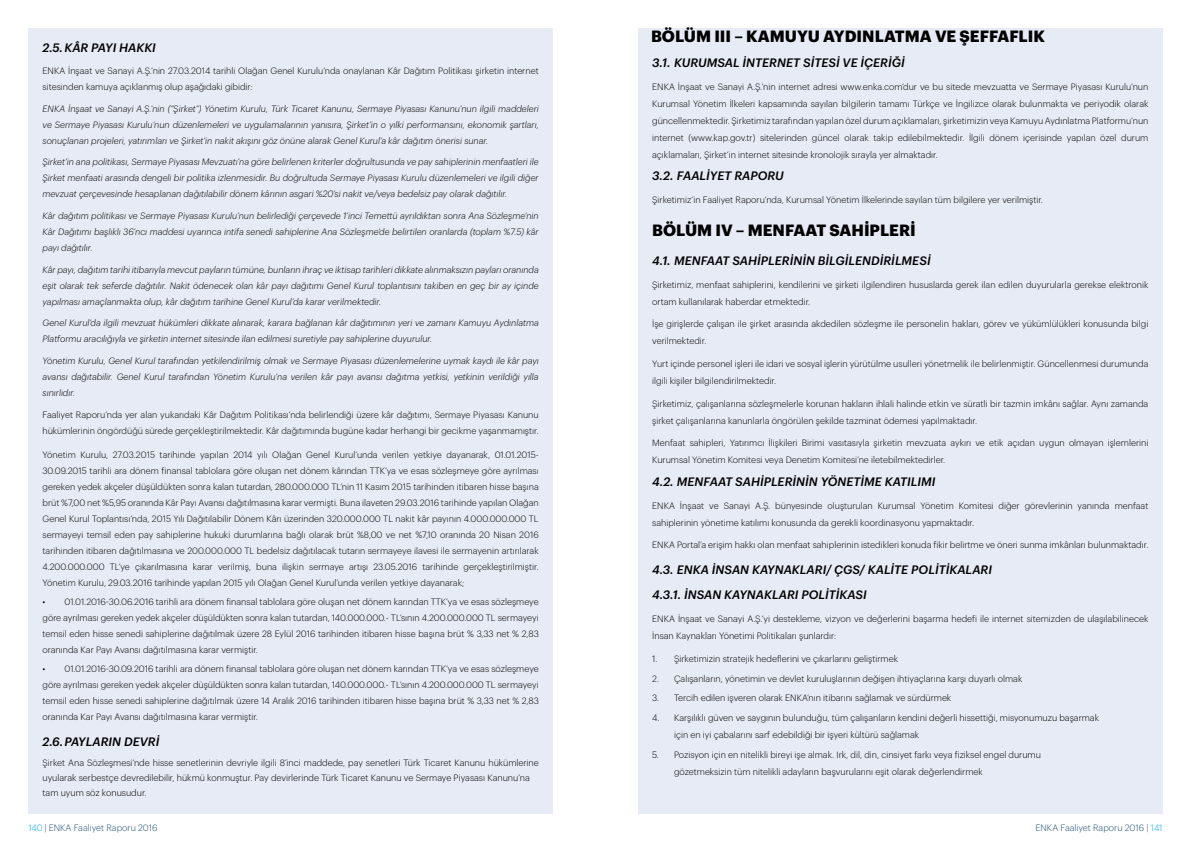
<style>
.page{position:relative;width:1191px;height:842px;background:#fff}
.page>*{position:absolute;margin:0;border:0;box-sizing:border-box;transform-origin:0 0}
.t1{font:700 16px "Graphik";color:#000}
.t2{font:italic 500 12px/25.5px "Graphik";color:#000}
.t3{font:300 9px/16px "Graphik";color:#000}
.t4{font:italic 300 9px/16px "Graphik";color:#000;text-align:justify}
.t5{font:300 9px "Graphik";color:#1f4e79}
.s1{color:#00aeef}
.s2{color:#50565b}
</style>
<div class="page">
<div style="left:28px;top:28px;width:525px;height:786px;background:#e7ebf6"></div>
<div style="left:638px;top:28px;width:524px;height:786px;background:#e7ebf6"></div>
<h2 class="t2" style="left:43px;top:34px;width:115px">2.5.KÂR PAYI HAKKI</h2>
<p class="t3" style="left:43px;top:62px;width:498px">ENKA İnşaat ve Sanayi A.Ş.’nin 27.03.2014 tarihli Olağan Genel Kurulu’nda onaylanan Kâr Dağıtım Politikası şirketin internet sitesinden kamuya açıklanmış olup aşağıdaki gibidir:</p>
<p class="t4" style="left:43px;top:100px;width:498px">ENKA İnşaat ve Sanayi A.Ş.’nin (”Şirket”) Yönetim Kurulu, Türk Ticaret Kanunu, Sermaye Piyasası Kanunu’nun ilgili maddeleri ve Sermaye Piyasası Kurulu’nun düzenlemeleri ve uygulamalarının yanısıra, Şirket’in o yılki performansını, ekonomik şartları, sonuçlanan projeleri, yatırımları ve Şirket’in nakit akışını göz önüne alarak Genel Kurul’a kâr dağıtım önerisi sunar.</p>
<p class="t4" style="left:43px;top:153px;width:498px">Şirket’in ana politikası, Sermaye Piyasası Mevzuatı’na göre belirlenen kriterler doğrultusunda ve pay sahiplerinin menfaatleri ile Şirket menfaati arasında dengeli bir politika izlenmesidir. Bu doğrultuda Sermaye Piyasası Kurulu düzenlemeleri ve ilgili diğer mevzuat çerçevesinde hesaplanan dağıtılabilir dönem kârının asgari %20’si nakit ve/veya bedelsiz pay olarak dağıtılır.</p>
<p class="t4" style="left:43px;top:207px;width:498px">Kâr dağıtım politikası ve Sermaye Piyasası Kurulu’nun belirlediği çerçevede 1’inci Temettü ayrıldıktan sonra Ana Sözleşme’nin Kâr Dağıtımı başlıklı 36’ncı maddesi uyarınca intifa senedi sahiplerine Ana Sözleşme’de belirtilen oranlarda (toplam %7.5) kâr payı dağıtılır.</p>
<p class="t4" style="left:43px;top:261px;width:498px">Kâr payı, dağıtım tarihi itibarıyla mevcut payların tümüne, bunların ihraç ve iktisap tarihleri dikkate alınmaksızın payları oranında eşit olarak tek seferde dağıtılır. Nakit ödenecek olan kâr payı dağıtımı Genel Kurul toplantısını takiben en geç bir ay içinde yapılması amaçlanmakta olup, kâr dağıtım tarihine Genel Kurul’da karar verilmektedir.</p>
<p class="t4" style="left:43px;top:314px;width:498px">Genel Kurul’da ilgili mevzuat hükümleri dikkate alınarak, karara bağlanan kâr dağıtımının yeri ve zamanı Kamuyu Aydınlatma<br>Platformu aracılığıyla ve şirketin internet sitesinde ilan edilmesi suretiyle pay sahiplerine duyurulur.</p>
<p class="t4" style="left:43px;top:352px;width:498px">Yönetim Kurulu, Genel Kurul tarafından yetkilendirilmiş olmak ve Sermaye Piyasası düzenlemelerine uymak kaydı ile kâr payı avansı dağıtabilir. Genel Kurul tarafından Yönetim Kurulu’na verilen kâr payı avansı dağıtma yetkisi, yetkinin verildiği yılla sınırlıdır.</p>
<p class="t3" style="left:43px;top:406px;width:498px">Faaliyet Raporu’nda yer alan yukarıdaki Kâr Dağıtım Politikası’nda belirlendiği üzere kâr dağıtımı, Sermaye Piyasası Kanunu hükümlerinin öngördüğü sürede gerçekleştirilmektedir. Kâr dağıtımında bugüne kadar herhangi bir gecikme yaşanmamıştır.</p>
<p class="t3" style="left:43px;top:446px;width:498px;text-align:justify">Yönetim Kurulu, 27.03.2015 tarihinde yapılan 2014 yılı Olağan Genel Kurul’unda verilen yetkiye dayanarak, 01.01.2015- 30.09.2015 tarihli ara dönem finansal tablolara göre oluşan net dönem kârından TTK’ya ve esas sözleşmeye göre ayrılması gereken yedek akçeler düşüldükten sonra kalan tutardan, 280.000.000 TL’nin 11 Kasım 2015 tarihinden itibaren hisse başına brüt %7,00 net %5,95 oranında Kâr Payı Avansı dağıtılmasına karar vermişti. Buna ilaveten 29.03.2016 tarihinde yapılan Olağan Genel Kurul Toplantısı’nda, 2015 Yılı Dağıtılabilir Dönem Kârı üzerinden 320.000.000 TL nakit kâr payının 4.000.000.000 TL sermayeyi temsil eden pay sahiplerine hukuki durumlarına bağlı olarak brüt %8,00 ve net %7,10 oranında 20 Nisan 2016 tarihinden itibaren dağıtılmasına ve 200.000.000 TL bedelsiz dağıtılacak tutarın sermayeye ilavesi ile sermayenin artırılarak 4.200.000.000 TL’ye çıkarılmasına karar verilmiş, buna ilişkin sermaye artışı 23.05.2016 tarihinde gerçekleştirilmiştir.<br>Yönetim Kurulu, 29.03.2016 tarihinde yapılan 2015 yılı Olağan Genel Kurul’unda verilen yetkiye dayanarak;</p>
<p class="t3" style="left:43px;top:593px;width:498px;text-align:justify">• 01.01.2016-30.06.2016 tarihli ara dönem finansal tablolara göre oluşan net dönem karından TTK’ya ve esas sözleşmeye göre ayrılması gereken yedek akçeler düşüldükten sonra kalan tutardan, 140.000.000.- TL’sının 4.200.000.000 TL sermayeyi temsil eden hisse senedi sahiplerine dağıtılmak üzere 28 Eylül 2016 tarihinden itibaren hisse başına brüt % 3,33 net % 2,83 oranında Kar Payı Avansı dağıtılmasına karar vermiştir.</p>
<p class="t3" style="left:43px;top:660px;width:498px;text-align:justify">• 01.01.2016-30.09.2016 tarihli ara dönem finansal tablolara göre oluşan net dönem karından TTK’ya ve esas sözleşmeye göre ayrılması gereken yedek akçeler düşüldükten sonra kalan tutardan, 140.000.000.- TL’sının 4.200.000.000 TL sermayeyi temsil eden hisse senedi sahiplerine dağıtılmak üzere 14 Aralık 2016 tarihinden itibaren hisse başına brüt % 3,33 net % 2,83 oranında Kar Payı Avansı dağıtılmasına karar vermiştir.</p>
<h2 class="t2" style="left:43px;top:727px;width:118px">2.6.PAYLARIN DEVRİ</h2>
<p class="t3" style="left:43px;top:755px;width:498px;line-height:15px">Şirket Ana Sözleşmesi’nde hisse senetlerinin devriyle ilgili 8’inci maddede, pay senetleri Türk Ticaret Kanunu hükümlerine uyularak serbestçe devredilebilir, hükmü konmuştur. Pay devirlerinde Türk Ticaret Kanunu ve Sermaye Piyasası Kanunu’na tam uyum söz konusudur.</p>
<h1 class="t1" style="left:651px;top:24px;width:395px">BÖLÜM III – KAMUYU AYDINLATMA VE ŞEFFAFLIK</h1>
<h2 class="t2" style="left:652px;top:49px;width:254px">3.1. KURUMSAL İNTERNET SİTESİ VE İÇERİĞİ</h2>
<p class="t3" style="left:652px;top:77px;width:498px;line-height:17px;text-align:justify">ENKA İnşaat ve Sanayi A.Ş.’nin internet adresi www.enka.com’dur ve bu sitede mevzuatta ve Sermaye Piyasası Kurulu’nun Kurumsal Yönetim İlkeleri kapsamında sayılan bilgilerin tamamı Türkçe ve İngilizce olarak bulunmakta ve periyodik olarak güncellenmektedir. Şirketimiz tarafından yapılan özel durum açıklamaları, şirketimizin veya Kamuyu Aydınlatma Platformu’nun internet (www.kap.gov.tr) sitelerinden güncel olarak takip edilebilmektedir. İlgili dönem içerisinde yapılan özel durum açıklamaları, Şirket’in internet sitesinde kronolojik sırayla yer almaktadır.</p>
<h2 class="t2" style="left:652px;top:162px;width:133px">3.2. FAALİYET RAPORU</h2>
<p class="t3" style="left:652px;top:191px;width:392px">Şirketimiz’in Faaliyet Raporu’nda, Kurumsal Yönetim İlkelerinde sayılan tüm bilgilere yer verilmiştir.</p>
<h1 class="t1" style="left:652px;top:218px;width:265px">BÖLÜM IV – MENFAAT SAHİPLERİ</h1>
<h2 class="t2" style="left:652px;top:247px;width:280px">4.1. MENFAAT SAHİPLERİNİN BİLGİLENDİRİLMESİ</h2>
<p class="t3" style="left:652px;top:275px;width:498px;line-height:17px">Şirketimiz, menfaat sahiplerini, kendilerini ve şirketi ilgilendiren hususlarda gerek ilan edilen duyurularla gerekse elektronik ortam kullanılarak haberdar etmektedir.</p>
<p class="t3" style="left:652px;top:315px;width:498px;line-height:17px">İşe girişlerde çalışan ile şirket arasında akdedilen sözleşme ile personelin hakları, görev ve yükümlülükleri konusunda bilgi verilmektedir.</p>
<p class="t3" style="left:652px;top:355px;width:498px;line-height:17px">Yurt içinde personel işleri ile idari ve sosyal işlerin yürütülme usulleri yönetmelik ile belirlenmiştir. Güncellenmesi durumunda ilgili kişiler bilgilendirilmektedir.</p>
<p class="t3" style="left:652px;top:394px;width:498px;line-height:17px">Şirketimiz, çalışanlarına sözleşmelerle korunan hakların ihlali halinde etkin ve süratli bir tazmin imkânı sağlar. Aynı zamanda şirket çalışanlarına kanunlarla öngörülen şekilde tazminat ödemesi yapılmaktadır.</p>
<p class="t3" style="left:652px;top:434px;width:498px;line-height:17px">Menfaat sahipleri, Yatırımcı İlişkileri Birimi vasıtasıyla şirketin mevzuata aykırı ve etik açıdan uygun olmayan işlemlerini<br>Kurumsal Yönetim Komitesi veya Denetim Komitesi’ne iletebilmektedirler.</p>
<h2 class="t2" style="left:652px;top:468px;width:285px">4.2. MENFAAT SAHİPLERİNİN YÖNETİME KATILIMI</h2>
<p class="t3" style="left:652px;top:496px;width:498px;line-height:17px">ENKA İnşaat ve Sanayi A.Ş. bünyesinde oluşturulan Kurumsal Yönetim Komitesi diğer görevlerinin yanında menfaat sahiplerinin yönetime katılımı konusunda da gerekli koordinasyonu yapmaktadır.</p>
<p class="t3" style="left:652px;top:536px;width:498px">ENKA Portal’a erişim hakkı olan menfaat sahiplerinin istedikleri konuda fikir belirtme ve öneri sunma imkânları bulunmaktadır.</p>
<h2 class="t2" style="left:652px;top:556px;width:341px">4.3. ENKA İNSAN KAYNAKLARI/ ÇGS/ KALİTE POLİTİKALARI<br>4.3.1. İNSAN KAYNAKLARI POLİTİKASI</h2>
<p class="t3" style="left:652px;top:610px;width:498px;line-height:17px">ENKA İnşaat ve Sanayi A.Ş.’yi destekleme, vizyon ve değerlerini başarma hedefi ile internet sitemizden de ulaşılabilinecek<br>İnsan Kaynakları Yönetimi Politikaları şunlardır:</p>
<p class="t3" style="left:652px;top:650px;width:247px">1. Şirketimizin stratejik hedeflerini ve çıkarlarını geliştirmek</p>
<p class="t3" style="left:652px;top:670px;width:372px">2. Çalışanların, yönetimin ve devlet kuruluşlarının değişen ihtiyaçlarına karşı duyarlı olmak</p>
<p class="t3" style="left:652px;top:689px;width:301px">3. Tercih edilen işveren olarak ENKA’nın itibarını sağlamak ve sürdürmek</p>
<p class="t3" style="left:674px;top:709px;width:426px;line-height:17px;text-indent:-22px">4. Karşılıklı güven ve saygının bulunduğu, tüm çalışanların kendini değerli hissettiği, misyonumuzu başarmak için en iyi çabalarını sarf edebildiği bir işyeri kültürü sağlamak</p>
<p class="t3" style="left:674px;top:746px;width:368px;line-height:17px;text-indent:-22px">5. Pozisyon için en nitelikli bireyi işe almak. Irk, dil, din, cinsiyet farkı veya fiziksel engel durumu gözetmeksizin tüm nitelikli adayların başvurularını eşit olarak değerlendirmek</p>
<p class="t5" style="left:28px;top:821px;width:131px"><span class="s1">140</span> | ENKA Faaliyet Raporu 2016</p>
<p class="t5" style="left:1035px;top:821px;width:129px">ENKA Faaliyet Raporu 2016 <span class="s2">|</span> <span class="s1">141</span></p>
</div>
